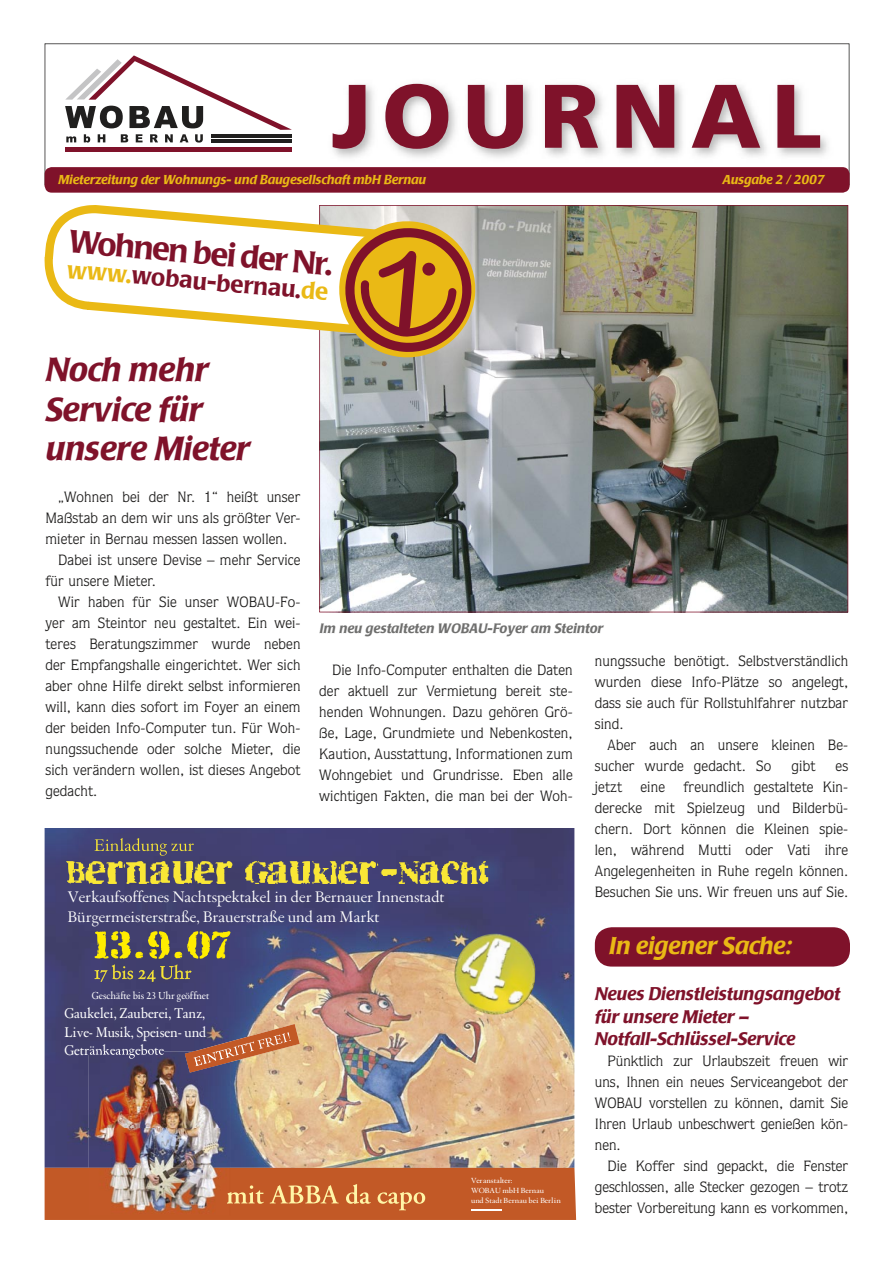
<style>
.page{position:relative;width:893px;height:1263px;background:#fff}
.page>*{position:absolute;margin:0;border:0;box-sizing:border-box;transform-origin:0 0}
.t1{font:900 90px "Frutiger";letter-spacing:.12em;color:#7f122a}
.t2{font:italic 500 33px/39.6px "Poppl Laudatio";color:#7f122a}
.t3{font:500 31.65px "Poppl Laudatio";color:#7f122a}
.t4{font:italic 500 24px "Poppl Laudatio";color:#eab915}
.t5{font:500 23.55px "Poppl Laudatio";color:#7f122a}
.t6{font:italic 500 18px/22.5px "Poppl Laudatio";color:#7f122a}
.t7{font:16.5px/19.5px "Augereau";color:#fff}
.t8{font:15.15px/18.1px "Augereau Semi";letter-spacing:-.005em;color:#fff;text-align:justify;scale:.92 1}
.t9{font:15px/21px "Quorum";letter-spacing:.01em;color:#201f1e;text-align:justify}
.t10{font:italic 500 13.5px "Poppl Laudatio";letter-spacing:.01em;color:#6f6f6e}
.t11{font:italic 500 12.75px "Poppl Laudatio";color:#eab915}
.t12{font:10.95px "Augereau Semi";letter-spacing:-.005em;color:#fff;scale:.92 1}
.t13{font:7.95px/9.6px "Augereau Semi";color:#fff}
.s1{color:#eab915}
</style>
<div class="page">
<img style="left:319px;top:205px;width:529px;height:407px">
<svg style="left:45px;top:43px;width:804px;height:129px"></svg>
<div style="left:45px;top:167px;width:805px;height:26px;background:#7f122a;border-radius:7px"></div>
<img style="left:327px;top:79px;width:506px;height:84px">
<div style="left:66px;top:147px;width:226px;height:5px;background:#7f122a"></div>
<svg style="left:65px;top:55px;width:227px;height:88px"></svg>
<hr style="left:211px;top:139px;width:81px;height:4px;background:#201f1e">
<svg style="left:44px;top:205px;width:413px;height:133px"></svg>
<svg style="left:336px;top:218px;width:142px;height:142px;background:#c18d48"></svg>
<div style="left:422px;top:262px;width:14px;height:14px;background:#7f122a;border-radius:50%"></div>
<img style="left:45px;top:828px;width:529px;height:340px">
<svg style="left:245px;top:861px;width:243px;height:23px;background:#978e56"></svg>
<svg style="left:185px;top:1024px;width:115px;height:48px;background:#a97e6c"></svg>
<svg style="left:95px;top:931px;width:135px;height:51px;background:#736d54"></svg>
<img style="left:454px;top:934px;width:82px;height:81px">
<svg style="left:66px;top:838px;width:168px;height:46px;background:#76705f"></svg>
<div style="left:595px;top:927px;width:255px;height:39px;background:#7f122a;border-radius:17px"></div>
<img style="left:88px;top:1051px;width:142px;height:117px">
<svg style="left:88px;top:1051px;width:52px;height:8px"></svg>
<img style="left:141px;top:1051px;width:17px;height:4px">
<svg style="left:159px;top:1051px;width:5px;height:4px"></svg>
<img style="left:185px;top:1051px;width:45px;height:21px">
<img style="left:194px;top:1051px;width:36px;height:13px">
<svg style="left:45px;top:1168px;width:531px;height:52px;background:#c26b3d"></svg>
<h1 class="t1" style="left:331px;top:62px;width:492px">JOURNAL</h1>
<p class="t11" style="left:58px;top:172px;width:369px">Mieterzeitung der Wohnungs- und Baugesellschaft mbH Bernau</p>
<p class="t11" style="left:723px;top:172px;width:103px">Ausgabe 2 / 2007</p>
<h3 class="t3" style="left:71px;top:223px;width:266px;rotate:5deg">Wohnen bei der Nr.</h3>
<h3 class="t5" style="left:68px;top:256px;width:264px;rotate:5deg"><span class="s1">www.</span>wobau-bernau.<span class="s1">de</span></h3>
<h2 class="t2" style="left:45px;top:351px;width:206px">Noch mehr<br>Service für unsere Mieter</h2>
<p class="t9" style="left:58px;top:486px;width:244px">„Wohnen bei der Nr. 1“ heißt unser</p>
<p class="t9" style="left:45px;top:507px;width:257px">Maßstab an dem wir uns als größter Ver-</p>
<p class="t9" style="left:45px;top:528px;width:244px">mieter in Bernau messen lassen wollen.</p>
<p class="t9" style="left:58px;top:549px;width:244px">Dabei ist unsere Devise – mehr Service</p>
<p class="t9" style="left:45px;top:570px;width:112px">für unsere Mieter.</p>
<p class="t9" style="left:58px;top:591px;width:244px">Wir haben für Sie unser WOBAU-Fo-</p>
<p class="t9" style="left:45px;top:612px;width:257px">yer am Steintor neu gestaltet. Ein wei-</p>
<p class="t9" style="left:45px;top:633px;width:257px">teres Beratungszimmer wurde neben</p>
<p class="t9" style="left:45px;top:654px;width:257px">der Empfangshalle eingerichtet. Wer sich</p>
<p class="t9" style="left:45px;top:675px;width:257px">aber ohne Hilfe direkt selbst informieren</p>
<p class="t9" style="left:45px;top:696px;width:257px">will, kann dies sofort im Foyer an einem</p>
<p class="t9" style="left:45px;top:717px;width:257px">der beiden Info-Computer tun. Für Woh-</p>
<p class="t9" style="left:45px;top:738px;width:257px">nungssuchende oder solche Mieter, die</p>
<p class="t9" style="left:45px;top:759px;width:257px">sich verändern wollen, ist dieses Angebot</p>
<p class="t9" style="left:45px;top:780px;width:53px">gedacht.</p>
<p class="t10" style="left:319px;top:621px;width:285px">Im neu gestalteten WOBAU-Foyer am Steintor</p>
<p class="t9" style="left:595px;top:651px;width:255px">nungssuche benötigt. Selbstverständlich wurden diese Info-Plätze so angelegt, dass sie auch für Rollstuhlfahrer nutzbar sind.</p>
<p class="t9" style="left:595px;top:735px;width:255px;text-indent:13px">Aber auch an unsere kleinen Be&shy;sucher wurde gedacht. So</p>
<p class="t9" style="left:319px;top:659px;width:255px;text-indent:13px">Die Info-Computer enthalten die Daten der aktuell zur Vermietung bereit ste&shy;henden Wohnungen. Dazu gehören Grö&shy;ße, Lage, Grundmiete und Nebenkosten, Kaution, Ausstattung, Informationen zum Wohngebiet und Grundrisse. Eben alle wichtigen Fakten, die man bei der Woh-</p>
<p class="t9" style="left:791px;top:756px;width:25px">gibt</p>
<p class="t9" style="left:595px;top:756px;width:255px;text-indent:241px">es jetzt eine freundlich gestaltete Kin&shy;derecke mit Spielzeug und Bilderbü&shy;chern. Dort können die Kleinen spie&shy;len, während Mutti oder Vati ihre Angelegenheiten in Ruhe regeln können.<br>Besuchen Sie uns. Wir freuen uns auf Sie.</p>
<p class="t7" style="left:68px;top:887px;width:378px">Verkaufsoffenes Nachtspektakel in der Bernauer Innenstadt<br>Bürgermeisterstraße, Brauerstraße und am Markt</p>
<p class="t12" style="left:92px;top:988px;width:129px">Geschäfte bis 23 Uhr geöffnet</p>
<p class="t8" style="left:64px;top:1004px;width:156px">Gaukelei, Zauberei, Tanz, Live- Musik, Speisen- und Getränkeangebote</p>
<p class="t13" style="left:471px;top:1176px;width:91px">Veranstalter:<br>WOBAU mbH Bernau<br>und Stadt Bernau bei Berlin</p>
<h3 class="t4" style="left:609px;top:932px;width:185px">In eigener Sache:</h3>
<p class="t6" style="left:595px;top:983px;width:247px">Neues Dienstleistungsangebot für unsere Mieter –<br>Notfall-Schlüssel-Service</p>
<p class="t9" style="left:595px;top:1050px;width:255px;text-indent:13px">Pünktlich zur Urlaubszeit freuen wir uns, Ihnen ein neues Serviceangebot der WOBAU vorstellen zu können, damit Sie Ihren Urlaub unbeschwert genießen kön&shy;nen.</p>
<p class="t9" style="left:595px;top:1155px;width:255px;text-indent:13px">Die Koffer sind gepackt, die Fenster geschlossen, alle Stecker gezogen – trotz bester Vorbereitung kann es vorkommen,</p>
</div>
